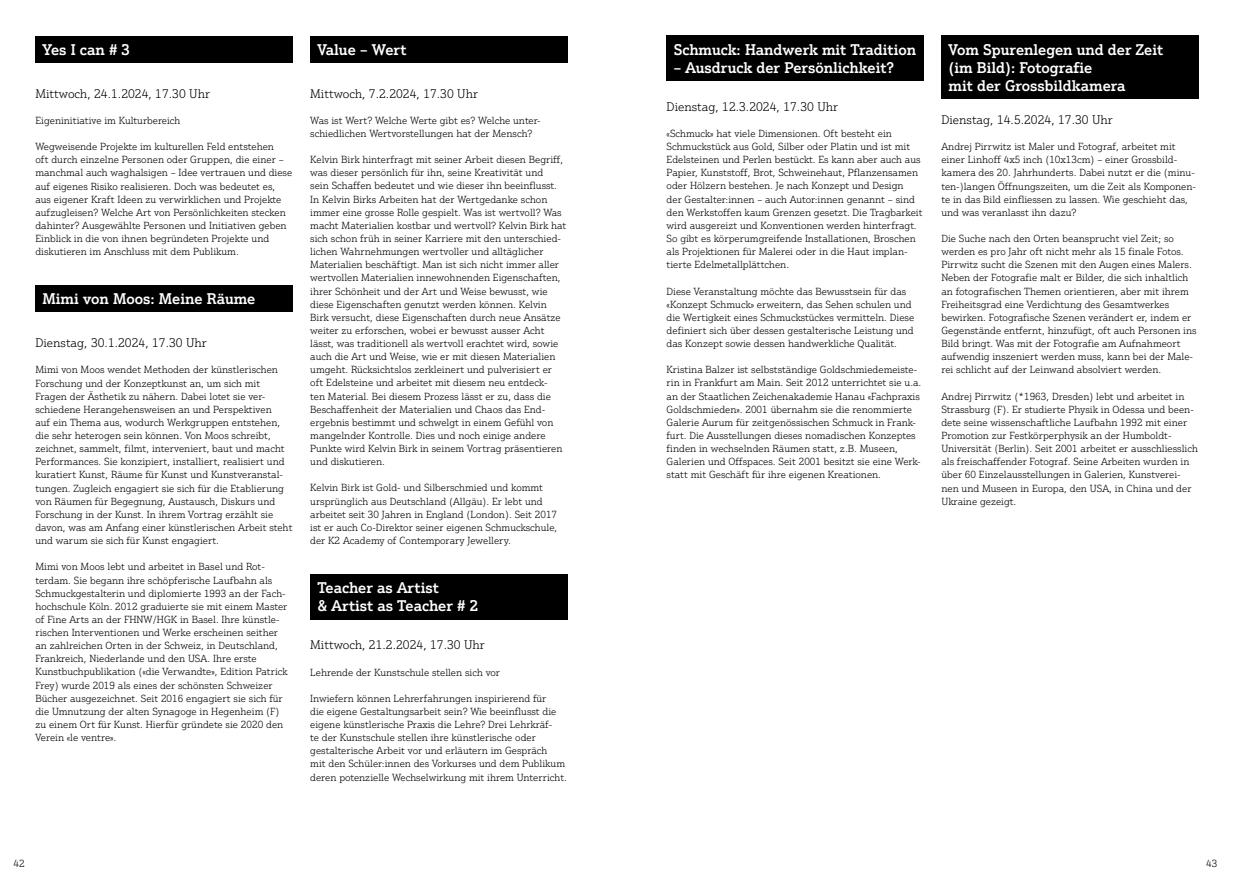
<style>
.page{position:relative;width:1234px;height:883px;background:#fff}
.page>*{position:absolute;margin:0;border:0;box-sizing:border-box;transform-origin:0 0}
.t1{font:500 15px/18.1px "Justus Pro";color:#fff}
.t2{font:300 12.12px "Justus Pro";color:#000}
.t3{font:300 10px/13.1px "Justus Pro";color:#000}
</style>
<div class="page">
<div style="left:35px;top:36px;width:257px;height:26px;background:#000"></div>
<div style="left:35px;top:285px;width:257px;height:27px;background:#000"></div>
<div style="left:310px;top:36px;width:257px;height:26px;background:#000"></div>
<div style="left:310px;top:574px;width:257px;height:45px;background:#000"></div>
<div style="left:666px;top:36px;width:257px;height:45px;background:#000"></div>
<div style="left:941px;top:36px;width:257px;height:63px;background:#000"></div>
<h1 class="t1" style="left:43px;top:40px;width:89px">Yes I can # 3</h1>
<p class="t2" style="left:35px;top:86px;width:176px">Mittwoch, 24.1.2024, 17.30 Uhr</p>
<p class="t3" style="left:35px;top:113px;width:146px">Eigeninitiative im Kulturbereich</p>
<p class="t3" style="left:35px;top:140px;width:258px">Wegweisende Projekte im kulturellen Feld entstehen<br>oft durch einzelne Personen oder Gruppen, die einer – manchmal auch waghalsigen – Idee vertrauen und diese auf eigenes Risiko realisieren. Doch was bedeutet es, aus eigener Kraft Ideen zu verwirklichen und Projekte aufzugleisen? Welche Art von Persönlichkeiten stecken dahinter? Ausgewählte Personen und Initiativen geben Einblick in die von ihnen begründeten Projekte und diskutieren im Anschluss mit dem Publikum.</p>
<h1 class="t1" style="left:43px;top:289px;width:214px">Mimi von Moos: Meine Räume</h1>
<p class="t2" style="left:35px;top:335px;width:173px">Dienstag, 30.1.2024, 17.30 Uhr</p>
<p class="t3" style="left:35px;top:363px;width:258px">Mimi von Moos wendet Methoden der künstlerischen Forschung und der Konzeptkunst an, um sich mit Fragen der Ästhetik zu nähern. Dabei lotet sie ver&shy;schiedene Herangehensweisen an und Perspektiven<br>auf ein Thema aus, wodurch Werkgruppen entstehen, die sehr heterogen sein können. Von Moos schreibt, zeichnet, sammelt, filmt, interveniert, baut und macht Performances. Sie konzipiert, installiert, realisiert und kuratiert Kunst, Räume für Kunst und Kunstveranstal&shy;tungen. Zugleich engagiert sie sich für die Etablierung von Räumen für Begegnung, Austausch, Diskurs und Forschung in der Kunst. In ihrem Vortrag erzählt sie davon, was am Anfang einer künstlerischen Arbeit steht und warum sie sich für Kunst engagiert.</p>
<p class="t3" style="left:35px;top:560px;width:254px">Mimi von Moos lebt und arbeitet in Basel und Rot&shy;terdam. Sie begann ihre schöpferische Laufbahn als Schmuckgestalterin und diplomierte 1993 an der Fach&shy;hochschule Köln. 2012 graduierte sie mit einem Master of Fine Arts an der FHNW/HGK in Basel. Ihre künstle&shy;rischen Interventionen und Werke erscheinen seither an zahlreichen Orten in der Schweiz, in Deutschland, Frankreich, Niederlande und den USA. Ihre erste Kunstbuchpublikation («die Verwandte», Edition Patrick Frey) wurde 2019 als eines der schönsten Schweizer Bücher ausgezeichnet. Seit 2016 engagiert sie sich für die Umnutzung der alten Synagoge in Hegenheim (F) zu einem Ort für Kunst. Hierfür gründete sie 2020 den Verein «le ventre».</p>
<h1 class="t1" style="left:317px;top:40px;width:91px">Value – Wert</h1>
<p class="t2" style="left:310px;top:86px;width:169px">Mittwoch, 7.2.2024, 17.30 Uhr</p>
<p class="t3" style="left:310px;top:113px;width:232px">Was ist Wert? Welche Werte gibt es? Welche unter&shy;schiedlichen Wertvorstellungen hat der Mensch?</p>
<p class="t3" style="left:310px;top:153px;width:257px">Kelvin Birk hinterfragt mit seiner Arbeit diesen Begriff, was dieser persönlich für ihn, seine Kreativität und<br>sein Schaffen bedeutet und wie dieser ihn beeinflusst.<br>In Kelvin Birks Arbeiten hat der Wertgedanke schon immer eine grosse Rolle gespielt. Was ist wertvoll? Was macht Materialien kostbar und wertvoll? Kelvin Birk hat sich schon früh in seiner Karriere mit den unterschied&shy;lichen Wahrnehmungen wertvoller und alltäglicher Materialien beschäftigt. Man ist sich nicht immer aller wertvollen Materialien innewohnenden Eigenschaften, ihrer Schönheit und der Art und Weise bewusst, wie diese Eigenschaften genutzt werden können. Kelvin Birk versucht, diese Eigenschaften durch neue Ansätze weiter zu erforschen, wobei er bewusst ausser Acht lässt, was traditionell als wertvoll erachtet wird, sowie auch die Art und Weise, wie er mit diesen Materialien umgeht. Rücksichtslos zerkleinert und pulverisiert er oft Edelsteine und arbeitet mit diesem neu entdeck-<br>ten Material. Bei diesem Prozess lässt er zu, dass die Beschaffenheit der Materialien und Chaos das End&shy;ergebnis bestimmt und schwelgt in einem Gefühl von mangelnder Kontrolle. Dies und noch einige andere Punkte wird Kelvin Birk in seinem Vortrag präsentieren und diskutieren.</p>
<p class="t3" style="left:310px;top:481px;width:248px">Kelvin Birk ist Gold- und Silberschmied und kommt ursprünglich aus Deutschland (Allgäu). Er lebt und arbeitet seit 30 Jahren in England (London). Seit 2017 ist er auch Co-Direktor seiner eigenen Schmuckschule, der K2 Academy of Contemporary Jewellery.</p>
<h1 class="t1" style="left:317px;top:578px;width:162px">Teacher as Artist<br>&amp; Artist as Teacher # 2</h1>
<p class="t2" style="left:310px;top:637px;width:176px">Mittwoch, 21.2.2024, 17.30 Uhr</p>
<p class="t3" style="left:310px;top:665px;width:191px">Lehrende der Kunstschule stellen sich vor</p>
<p class="t3" style="left:310px;top:691px;width:258px">Inwiefern können Lehrerfahrungen inspirierend für<br>die eigene Gestaltungsarbeit sein? Wie beeinflusst die eigene künstlerische Praxis die Lehre? Drei Lehrkräf-<br>te der Kunstschule stellen ihre künstlerische oder gestalterische Arbeit vor und erläutern im Gespräch<br>mit den Schüler:innen des Vorkurses und dem Publikum deren potenzielle Wechselwirkung mit ihrem Unterricht.</p>
<h1 class="t1" style="left:673px;top:40px;width:244px">Schmuck: Handwerk mit Tradition</h1>
<h1 class="t1" style="left:673px;top:58px;width:222px">– Ausdruck der Persönlichkeit?</h1>
<p class="t2" style="left:666px;top:99px;width:173px">Dienstag, 12.3.2024, 17.30 Uhr</p>
<p class="t3" style="left:666px;top:127px;width:257px">«Schmuck» hat viele Dimensionen. Oft besteht ein Schmuckstück aus Gold, Silber oder Platin und ist mit Edelsteinen und Perlen bestückt. Es kann aber auch aus Papier, Kunststoff, Brot, Schweinehaut, Pflanzensamen oder Hölzern bestehen. Je nach Konzept und Design<br>der Gestalter:innen – auch Autor:innen genannt – sind den Werkstoffen kaum Grenzen gesetzt. Die Tragbarkeit wird ausgereizt und Konventionen werden hinterfragt.<br>So gibt es körperumgreifende Installationen, Broschen als Projektionen für Malerei oder in die Haut implan&shy;tierte Edelmetallplättchen.</p>
<p class="t3" style="left:666px;top:284px;width:249px">Diese Veranstaltung möchte das Bewusstsein für das «Konzept Schmuck» erweitern, das Sehen schulen und die Wertigkeit eines Schmuckstückes vermitteln. Diese definiert sich über dessen gestalterische Leistung und das Konzept sowie dessen handwerkliche Qualität.</p>
<p class="t3" style="left:666px;top:363px;width:256px">Kristina Balzer ist selbstständige Goldschmiedemeiste&shy;rin in Frankfurt am Main. Seit 2012 unterrichtet sie u.a. an der Staatlichen Zeichenakademie Hanau «Fachpraxis Goldschmieden». 2001 übernahm sie die renommierte Galerie Aurum für zeitgenössischen Schmuck in Frank&shy;furt. Die Ausstellungen dieses nomadischen Konzeptes finden in wechselnden Räumen statt, z.B. Museen, Galerien und Offspaces. Seit 2001 besitzt sie eine Werk&shy;statt mit Geschäft für ihre eigenen Kreationen.</p>
<h1 class="t1" style="left:948px;top:40px;width:216px">Vom Spurenlegen und der Zeit (im Bild): Fotografie<br>mit der Grossbildkamera</h1>
<p class="t2" style="left:941px;top:112px;width:173px">Dienstag, 14.5.2024, 17.30 Uhr</p>
<p class="t3" style="left:941px;top:140px;width:256px">Andrej Pirrwitz ist Maler und Fotograf, arbeitet mit einer Linhoff 4x5 inch (10x13cm) – einer Grossbild&shy;kamera des 20. Jahrhunderts. Dabei nutzt er die (minu&shy;ten-)langen Öffnungszeiten, um die Zeit als Komponen&shy;te in das Bild einfliessen zu lassen. Wie geschieht das, und was veranlasst ihn dazu?</p>
<p class="t3" style="left:941px;top:232px;width:257px">Die Suche nach den Orten beansprucht viel Zeit; so werden es pro Jahr oft nicht mehr als 15 finale Fotos.<br>Pirrwitz sucht die Szenen mit den Augen eines Malers.<br>Neben der Fotografie malt er Bilder, die sich inhaltlich an fotografischen Themen orientieren, aber mit ihrem Freiheitsgrad eine Verdichtung des Gesamtwerkes bewirken. Fotografische Szenen verändert er, indem er Gegenstände entfernt, hinzufügt, oft auch Personen ins Bild bringt. Was mit der Fotografie am Aufnahmeort aufwendig inszeniert werden muss, kann bei der Male&shy;rei schlicht auf der Leinwand absolviert werden.</p>
<p class="t3" style="left:941px;top:389px;width:258px">Andrej Pirrwitz (*1963, Dresden) lebt und arbeitet in Strassburg (F). Er studierte Physik in Odessa und been&shy;dete seine wissenschaftliche Laufbahn 1992 mit einer Promotion zur Festkörperphysik an der Humboldt-Universität (Berlin). Seit 2001 arbeitet er ausschliesslich als freischaffender Fotograf. Seine Arbeiten wurden in über 60 Einzelausstellungen in Galerien, Kunstverei&shy;nen und Museen in Europa, den USA, in China und der Ukraine gezeigt.</p>
<p class="t3" style="left:14px;top:856px;width:13px">42</p>
<p class="t3" style="left:1205px;top:856px;width:13px">43</p>
</div>
